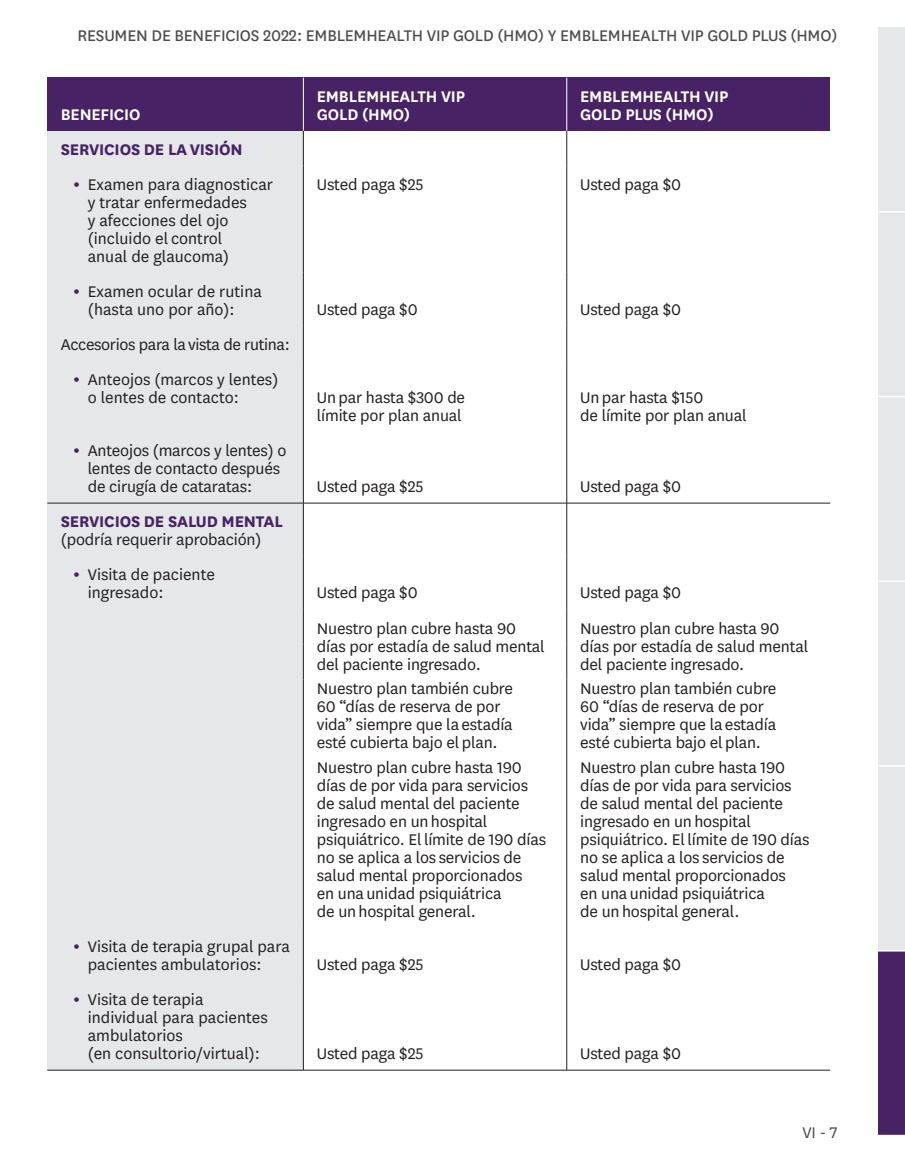
<style>
.page{position:relative;width:905px;height:1175px;background:#fff}
.page>*{position:absolute;margin:0;border:0;box-sizing:border-box;transform-origin:0 0}
.t1{font:18px/18px "National";letter-spacing:-.01em;color:#231f20}
.t2{font:18px "National";letter-spacing:-.01em;color:#4b4c4d}
.t3{font:600 18px/18px "National";letter-spacing:-.01em;color:#fff}
.t4{font:700 18px "National";letter-spacing:-.01em;color:#472265}
.t5{font:18px "National";color:#4b4c4d}
.s1{font-family:"Univers";font-stretch:condensed;font-size:15px;color:#472265}
.s2{font-weight:700;color:#472265}
</style>
<div class="page">
<div style="left:878px;top:27px;width:26px;height:185px;background:#e6e7e9"></div>
<div style="left:878px;top:212px;width:26px;height:184px;background:#e6e7e9"></div>
<div style="left:878px;top:396px;width:26px;height:185px;background:#e6e7e9"></div>
<div style="left:878px;top:581px;width:26px;height:185px;background:#e6e7e9"></div>
<div style="left:878px;top:766px;width:26px;height:184px;background:#e6e7e9"></div>
<div style="left:878px;top:950px;width:26px;height:185px;background:#472265"></div>
<svg style="left:878px;top:211px;width:26px;height:1px"></svg>
<svg style="left:878px;top:396px;width:26px;height:1px"></svg>
<hr style="left:878px;top:580px;width:26px;height:2px;background:#fff">
<svg style="left:878px;top:765px;width:26px;height:1px"></svg>
<svg style="left:878px;top:950px;width:26px;height:1px"></svg>
<hr style="left:878px;top:1134px;width:26px;height:2px;background:#fff">
<div style="left:47px;top:78px;width:256px;height:53px;background:#472265"></div>
<div style="left:303px;top:78px;width:263px;height:53px;background:#472265"></div>
<div style="left:566px;top:78px;width:264px;height:53px;background:#472265"></div>
<div style="left:47px;top:131px;width:256px;height:35px;background:#e6e7e9"></div>
<div style="left:47px;top:166px;width:256px;height:107px;background:#e6e7e9"></div>
<div style="left:47px;top:273px;width:256px;height:53px;background:#e6e7e9"></div>
<div style="left:47px;top:326px;width:256px;height:35px;background:#e6e7e9"></div>
<div style="left:47px;top:361px;width:256px;height:71px;background:#e6e7e9"></div>
<div style="left:47px;top:432px;width:256px;height:71px;background:#e6e7e9"></div>
<div style="left:47px;top:503px;width:256px;height:53px;background:#e6e7e9"></div>
<div style="left:47px;top:556px;width:256px;height:53px;background:#e6e7e9"></div>
<div style="left:47px;top:609px;width:256px;height:35px;background:#e6e7e9"></div>
<div style="left:47px;top:644px;width:256px;height:35px;background:#e6e7e9"></div>
<div style="left:47px;top:679px;width:256px;height:249px;background:#e6e7e9"></div>
<div style="left:47px;top:928px;width:256px;height:53px;background:#e6e7e9"></div>
<div style="left:47px;top:981px;width:256px;height:89px;background:#e6e7e9"></div>
<hr style="left:303px;top:131px;width:1px;height:35px;background:#231f20">
<hr style="left:566px;top:131px;width:1px;height:35px;background:#231f20">
<hr style="left:303px;top:166px;width:1px;height:107px;background:#231f20">
<hr style="left:566px;top:166px;width:1px;height:107px;background:#231f20">
<hr style="left:303px;top:273px;width:1px;height:53px;background:#231f20">
<hr style="left:566px;top:273px;width:1px;height:53px;background:#231f20">
<hr style="left:303px;top:326px;width:1px;height:35px;background:#231f20">
<hr style="left:566px;top:326px;width:1px;height:35px;background:#231f20">
<hr style="left:303px;top:361px;width:1px;height:71px;background:#231f20">
<hr style="left:566px;top:361px;width:1px;height:71px;background:#231f20">
<hr style="left:303px;top:432px;width:1px;height:71px;background:#231f20">
<hr style="left:566px;top:432px;width:1px;height:71px;background:#231f20">
<hr style="left:303px;top:503px;width:1px;height:53px;background:#231f20">
<hr style="left:566px;top:503px;width:1px;height:53px;background:#231f20">
<hr style="left:303px;top:556px;width:1px;height:53px;background:#231f20">
<hr style="left:566px;top:556px;width:1px;height:53px;background:#231f20">
<hr style="left:303px;top:609px;width:1px;height:35px;background:#231f20">
<hr style="left:566px;top:609px;width:1px;height:35px;background:#231f20">
<hr style="left:566px;top:644px;width:1px;height:35px;background:#231f20">
<hr style="left:566px;top:679px;width:1px;height:249px;background:#231f20">
<hr style="left:303px;top:644px;width:1px;height:35px;background:#231f20">
<hr style="left:303px;top:679px;width:1px;height:249px;background:#231f20">
<hr style="left:303px;top:928px;width:1px;height:53px;background:#231f20">
<hr style="left:566px;top:928px;width:1px;height:53px;background:#231f20">
<hr style="left:303px;top:981px;width:1px;height:89px;background:#231f20">
<hr style="left:566px;top:981px;width:1px;height:89px;background:#231f20">
<hr style="left:303px;top:78px;width:1px;height:53px;background:#fff">
<hr style="left:566px;top:78px;width:1px;height:53px;background:#fff">
<hr style="left:47px;top:503px;width:256px;height:1px;background:#231f20">
<hr style="left:303px;top:503px;width:263px;height:1px;background:#231f20">
<hr style="left:566px;top:503px;width:264px;height:1px;background:#231f20">
<hr style="left:47px;top:1069px;width:256px;height:1px;background:#231f20">
<hr style="left:303px;top:1069px;width:263px;height:1px;background:#231f20">
<hr style="left:566px;top:1069px;width:264px;height:1px;background:#231f20">
<p class="t2" style="left:77px;top:24px;width:761px">RESUMEN DE BENEFICIOS 2022: EMBLEMHEALTH VIP GOLD (HMO) Y EMBLEMHEALTH VIP GOLD PLUS (HMO)</p>
<p class="t3" style="left:61px;top:104px;width:81px">BENEFICIO</p>
<p class="t3" style="left:317px;top:86px;width:150px">EMBLEMHEALTH VIP<br>GOLD (HMO)</p>
<p class="t3" style="left:580px;top:86px;width:150px">EMBLEMHEALTH VIP<br>GOLD PLUS (HMO)</p>
<p class="t4" style="left:61px;top:137px;width:183px">SERVICIOS DE LA VISIÓN</p>
<p class="t1" style="left:88px;top:175px;width:187px;text-indent:-14px"><span class="s1">•</span> Examen para diagnosticar y tratar enfermedades<br>y afecciones del ojo (incluido el control<br>anual de glaucoma)</p>
<p class="t1" style="left:317px;top:175px;width:108px">Usted paga $25</p>
<p class="t1" style="left:580px;top:175px;width:102px">Usted paga $0</p>
<p class="t1" style="left:88px;top:282px;width:175px;text-indent:-14px"><span class="s1">•</span> Examen ocular de rutina (hasta uno por año):</p>
<p class="t1" style="left:317px;top:300px;width:102px">Usted paga $0</p>
<p class="t1" style="left:580px;top:300px;width:102px">Usted paga $0</p>
<p class="t1" style="left:61px;top:335px;width:230px">Accesorios para la vista de rutina:</p>
<p class="t1" style="left:88px;top:370px;width:192px;text-indent:-14px"><span class="s1">•</span> Anteojos (marcos y lentes) o lentes de contacto:</p>
<p class="t1" style="left:88px;top:441px;width:200px;text-indent:-14px"><span class="s1">•</span> Anteojos (marcos y lentes) o lentes de contacto después de cirugía de cataratas:</p>
<p class="t1" style="left:61px;top:512px;width:223px"><span class="s2">SERVICIOS DE SALUD MENTAL </span>(podría requerir aprobación)</p>
<p class="t1" style="left:88px;top:565px;width:129px;text-indent:-14px"><span class="s1">•</span> Visita de paciente ingresado:</p>
<p class="t1" style="left:88px;top:937px;width:203px;text-indent:-14px"><span class="s1">•</span> Visita de terapia grupal para pacientes ambulatorios:</p>
<p class="t1" style="left:88px;top:990px;width:181px;text-indent:-14px"><span class="s1">•</span> Visita de terapia individual para pacientes ambulatorios<br>(en consultorio/virtual):</p>
<p class="t1" style="left:317px;top:388px;width:150px">Un par hasta $300 de límite por plan anual</p>
<p class="t1" style="left:580px;top:388px;width:168px">Un par hasta $150<br>de límite por plan anual</p>
<p class="t1" style="left:317px;top:477px;width:108px">Usted paga $25</p>
<p class="t1" style="left:580px;top:477px;width:102px">Usted paga $0</p>
<p class="t1" style="left:317px;top:583px;width:102px">Usted paga $0</p>
<p class="t1" style="left:317px;top:618px;width:229px">Nuestro plan cubre hasta 90 días por estadía de salud mental del paciente ingresado.</p>
<p class="t1" style="left:317px;top:679px;width:198px">Nuestro plan también cubre<br>60 “días de reserva de por vida” siempre que la estadía esté cubierta bajo el plan.</p>
<p class="t1" style="left:317px;top:757px;width:231px">Nuestro plan cubre hasta 190 días de por vida para servicios de salud mental del paciente ingresado en un hospital psiquiátrico. El límite de 190 días no se aplica a los servicios de salud mental proporcionados<br>en una unidad psiquiátrica<br>de un hospital general.</p>
<p class="t1" style="left:580px;top:583px;width:102px">Usted paga $0</p>
<p class="t1" style="left:580px;top:618px;width:229px">Nuestro plan cubre hasta 90 días por estadía de salud mental del paciente ingresado.</p>
<p class="t1" style="left:580px;top:679px;width:198px">Nuestro plan también cubre<br>60 “días de reserva de por vida” siempre que la estadía esté cubierta bajo el plan.</p>
<p class="t1" style="left:580px;top:757px;width:231px">Nuestro plan cubre hasta 190 días de por vida para servicios de salud mental del paciente ingresado en un hospital psiquiátrico. El límite de 190 días no se aplica a los servicios de salud mental proporcionados<br>en una unidad psiquiátrica<br>de un hospital general.</p>
<p class="t1" style="left:317px;top:955px;width:108px">Usted paga $25</p>
<p class="t1" style="left:580px;top:955px;width:102px">Usted paga $0</p>
<p class="t1" style="left:317px;top:1044px;width:108px">Usted paga $25</p>
<p class="t1" style="left:580px;top:1044px;width:102px">Usted paga $0</p>
<p class="t5" style="left:802px;top:1121px;width:36px">VI - 7</p>
</div>
